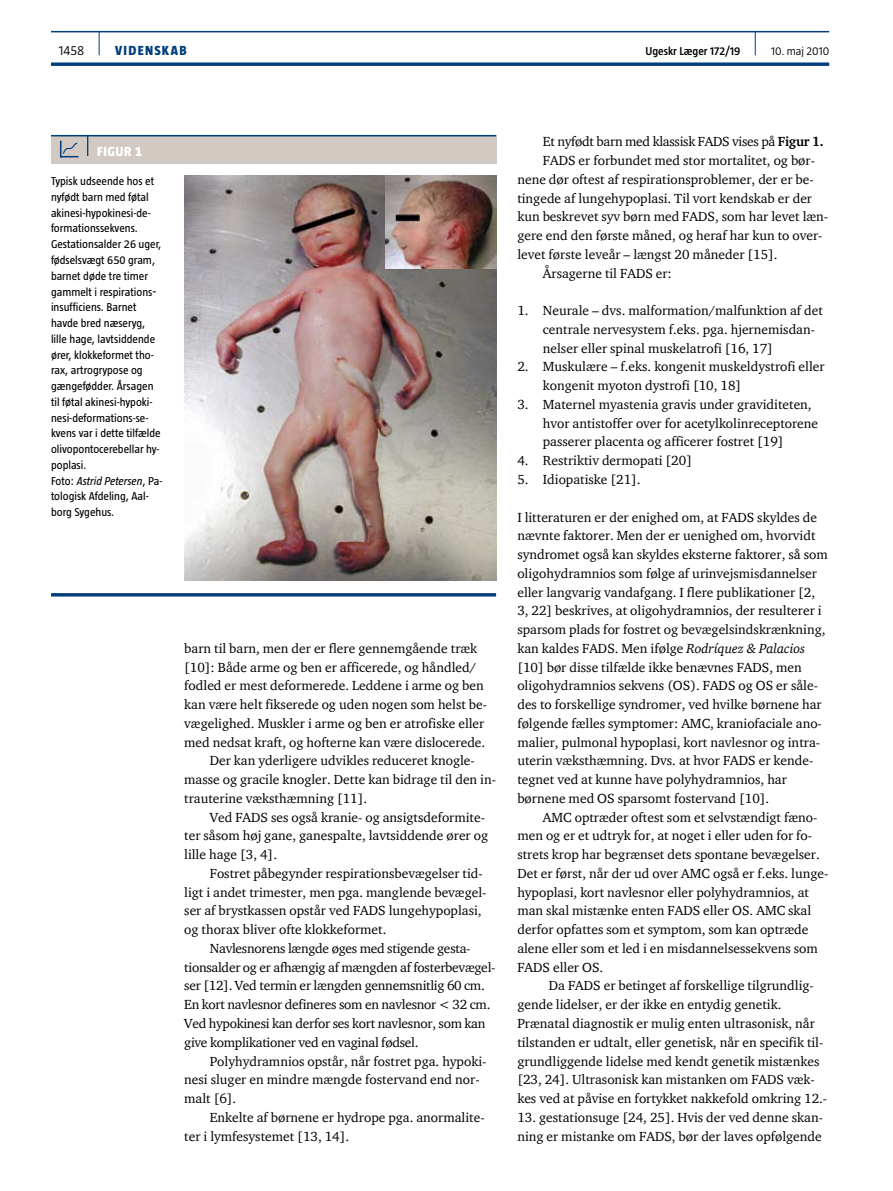
<style>
.page{position:relative;width:893px;height:1191px;background:#fff}
.page>*{position:absolute;margin:0;border:0;box-sizing:border-box;transform-origin:0 0}
.t1{font:13.5px/18.8px "ITC Charter Com";color:#000}
.t2{font:13.5px "ITC Charter Com";letter-spacing:-.02em;color:#000}
.t3{font:800 13.5px "Taz";letter-spacing:.095em;color:#003f7d}
.t4{font:800 13.5px "Taz";color:#fff}
.t5{font:300 13.5px "Taz";color:#000}
.t6{font:11.7px/15.8px "Taz";color:#000}
.t7{font:600 11.7px "Taz";color:#000}
.t8{font:300 11.7px "Taz";color:#000}
.s1{font-style:italic}
.s2{font-weight:700}
</style>
<div class="page">
<hr style="left:51px;top:31px;width:778px;height:1px;background:#003f7d">
<svg style="left:51px;top:62px;width:778px;height:4px;background:#22598e"></svg>
<svg style="left:99px;top:32px;width:1px;height:23px"></svg>
<svg style="left:755px;top:32px;width:1px;height:23px"></svg>
<img style="left:184px;top:176px;width:312px;height:404px">
<img style="left:385px;top:176px;width:111px;height:92px">
<div style="left:51px;top:135px;width:445px;height:28px;background:#d1c9c2"></div>
<hr style="left:51px;top:135px;width:445px;height:1px;background:#003f7d">
<svg style="left:87px;top:136px;width:1px;height:20px"></svg>
<svg style="left:60px;top:141px;width:19px;height:16px"></svg>
<hr style="left:51px;top:593px;width:445px;height:3px;background:#003f7d">
<p class="t5" style="left:59px;top:43px;width:27px">1458</p>
<p class="t3" style="left:115px;top:43px;width:73px">VIDENSKAB</p>
<p class="t7" style="left:645px;top:45px;width:96px">Ugeskr Læger 172/19</p>
<p class="t8" style="left:771px;top:45px;width:59px">10. maj 2010</p>
<p class="t4" style="left:97px;top:144px;width:46px">Figur 1</p>
<p class="t6" style="left:51px;top:173px;width:113px">Typisk udseende hos et nyfødt barn med føtal akinesi-hypokinesi-de&shy;formationssekvens.<br>Gesta-tionsalder 26 uger, fødselsvægt 650 gram, barnet døde tre timer gammelt i respirations&shy;insufficiens. Barnet havde bred næseryg, lille hage, lavtsiddende ører, klokkeformet tho&shy;rax, artrogrypose og gængefødder. Årsagen til føtal akinesi-hypoki&shy;nesi-deformations-se&shy;kvens var i dette tilfælde olivopontocerebellar hy&shy;poplasi.<br>Foto: <span class="s1">Astrid Petersen</span>, Pa&shy;tologisk Afdeling, Aal&shy;borg Sygehus.</p>
<p class="t1" style="left:184px;top:638px;width:295px">barn til barn, men der er flere gennemgående træk</p>
<p class="t1" style="left:184px;top:657px;width:293px">[10]: Både arme og ben er afficerede, og håndled/</p>
<p class="t1" style="left:184px;top:676px;width:301px">fodled er mest deformerede. Leddene i arme og ben</p>
<p class="t1" style="left:184px;top:695px;width:304px">kan være helt fikserede og uden nogen som helst be-</p>
<p class="t1" style="left:184px;top:713px;width:302px">vægelighed. Muskler i arme og ben er atrofiske eller</p>
<p class="t1" style="left:184px;top:732px;width:303px">med nedsat kraft, og hofterne kan være dislocerede.</p>
<p class="t1" style="left:210px;top:751px;width:267px">Der kan yderligere udvikles reduceret knogle-</p>
<p class="t1" style="left:184px;top:770px;width:313px">masse og gracile knogler. Dette kan bidrage til den in-</p>
<p class="t1" style="left:184px;top:788px;width:184px">trauterine væksthæmning [11].</p>
<p class="t1" style="left:210px;top:807px;width:277px">Ved FADS ses også kranie- og ansigtsdeformite-</p>
<p class="t1" style="left:184px;top:826px;width:305px">ter såsom høj gane, ganespalte, lavtsiddende ører og</p>
<p class="t1" style="left:184px;top:845px;width:94px">lille hage [3, 4].</p>
<p class="t1" style="left:210px;top:863px;width:274px">Fostret påbegynder respirationsbevægelser tid-</p>
<p class="t1" style="left:184px;top:882px;width:304px">ligt i andet trimester, men pga. manglende bevægel-</p>
<p class="t1" style="left:184px;top:901px;width:299px">ser af brystkassen opstår ved FADS lungehypoplasi,</p>
<p class="t1" style="left:184px;top:920px;width:204px">og thorax bliver ofte klokkeformet.</p>
<p class="t2" style="left:210px;top:940px;width:262px">Navlesnorens længde øges med stigende gesta-</p>
<p class="t2" style="left:184px;top:958px;width:313px">tionsalder og er afhængig af mængden af fosterbevægel-</p>
<p class="t2" style="left:184px;top:977px;width:302px">ser [12]. Ved termin er længden gennemsnitlig 60 cm.</p>
<p class="t2" style="left:184px;top:996px;width:308px">En kort navlesnor defineres som en navlesnor &lt; 32 cm.</p>
<p class="t2" style="left:184px;top:1015px;width:303px">Ved hypokinesi kan derfor ses kort navlesnor, som kan</p>
<p class="t2" style="left:184px;top:1033px;width:236px">give komplikationer ved en vaginal fødsel.</p>
<p class="t1" style="left:210px;top:1051px;width:278px">Polyhydramnios opstår, når fostret pga. hypoki-</p>
<p class="t1" style="left:184px;top:1070px;width:297px">nesi sluger en mindre mængde fostervand end nor-</p>
<p class="t1" style="left:184px;top:1088px;width:54px">malt [6].</p>
<p class="t1" style="left:210px;top:1107px;width:276px">Enkelte af børnene er hydrope pga. anormalite-</p>
<p class="t1" style="left:184px;top:1126px;width:166px">ter i lymfesystemet [13, 14].</p>
<p class="t2" style="left:543px;top:133px;width:282px">Et nyfødt barn med klassisk FADS vises på <span class="s2">Figur 1.</span></p>
<p class="t1" style="left:543px;top:151px;width:274px">FADS er forbundet med stor mortalitet, og bør-</p>
<p class="t1" style="left:517px;top:170px;width:298px">nene dør oftest af respirationsproblemer, der er be-</p>
<p class="t1" style="left:517px;top:188px;width:296px">tingede af lungehypoplasi. Til vort kendskab er der</p>
<p class="t1" style="left:517px;top:207px;width:312px">kun beskrevet syv børn med FADS, som har levet læn-</p>
<p class="t1" style="left:517px;top:226px;width:307px">gere end den første måned, og heraf har kun to over-</p>
<p class="t1" style="left:517px;top:245px;width:262px">levet første leveår – længst 20 måneder [15].</p>
<p class="t1" style="left:543px;top:263px;width:131px">Årsagerne til FADS er:</p>
<p class="t1" style="left:543px;top:301px;width:282px;text-indent:-26px">1. Neurale – dvs. malformation/malfunktion af det centrale nervesystem f.eks. pga. hjernemisdan&shy;nelser eller spinal muskelatrofi [16, 17]</p>
<p class="t1" style="left:543px;top:357px;width:283px;text-indent:-26px">2. Muskulære – f.eks. kongenit muskeldystrofi eller kongenit myoton dystrofi [10, 18]</p>
<p class="t1" style="left:543px;top:395px;width:277px;text-indent:-26px">3. Maternel myastenia gravis under graviditeten, hvor antistoffer over for acetylkolinreceptorene passerer placenta og afficerer fostret [19]</p>
<p class="t1" style="left:517px;top:451px;width:176px">4. Restriktiv dermopati [20]</p>
<p class="t1" style="left:517px;top:470px;width:125px">5. Idiopatiske [21].</p>
<p class="t1" style="left:517px;top:507px;width:312px">I litteraturen er der enighed om, at FADS skyldes de nævnte faktorer. Men der er uenighed om, hvorvidt syndromet også kan skyldes eksterne faktorer, så som oligohydramnios som følge af urinvejsmisdannelser eller langvarig vandafgang. I flere publikationer [2, 3, 22] beskrives, at oligohydramnios, der resulterer i sparsom plads for fostret og bevægelsindskrænkning, kan kaldes FADS. Men ifølge <span class="s1">Rodríquez &amp; Palacios </span>[10] bør disse tilfælde ikke benævnes FADS, men oligohydramnios sekvens (OS). FADS og OS er såle&shy;des to forskellige syndromer, ved hvilke børnene har følgende fælles symptomer: AMC, kraniofaciale ano&shy;malier, pulmonal hypoplasi, kort navlesnor og intra&shy;uterin væksthæmning. Dvs. at hvor FADS er kende&shy;tegnet ved at kunne have polyhydramnios, har børnene med OS sparsomt fostervand [10].</p>
<p class="t1" style="left:517px;top:807px;width:313px;text-indent:26px">AMC optræder oftest som et selvstændigt fæno&shy;men og er et udtryk for, at noget i eller uden for fo&shy;strets krop har begrænset dets spontane bevægelser.<br>Det er først, når der ud over AMC også er f.eks. lunge&shy;hypoplasi, kort navlesnor eller polyhydramnios, at man skal mistænke enten FADS eller OS. AMC skal derfor opfattes som et symptom, som kan optræde alene eller som et led i en misdannelsessekvens som FADS eller OS.</p>
<p class="t1" style="left:517px;top:976px;width:310px;text-indent:32px">Da FADS er betinget af forskellige tilgrundlig&shy;gende lidelser, er der ikke en entydig genetik.<br>Prænatal diagnostik er mulig enten ultrasonisk, når tilstanden er udtalt, eller genetisk, når en specifik til&shy;grundliggende lidelse med kendt genetik mistænkes [23, 24]. Ultrasonisk kan mistanken om FADS væk&shy;kes ved at påvise en fortykket nakkefold omkring 12.-</p>
<p class="t1" style="left:517px;top:1107px;width:307px">13. gestationsuge [24, 25]. Hvis der ved denne skan&shy;ning er mistanke om FADS, bør der laves opfølgende</p>
</div>
